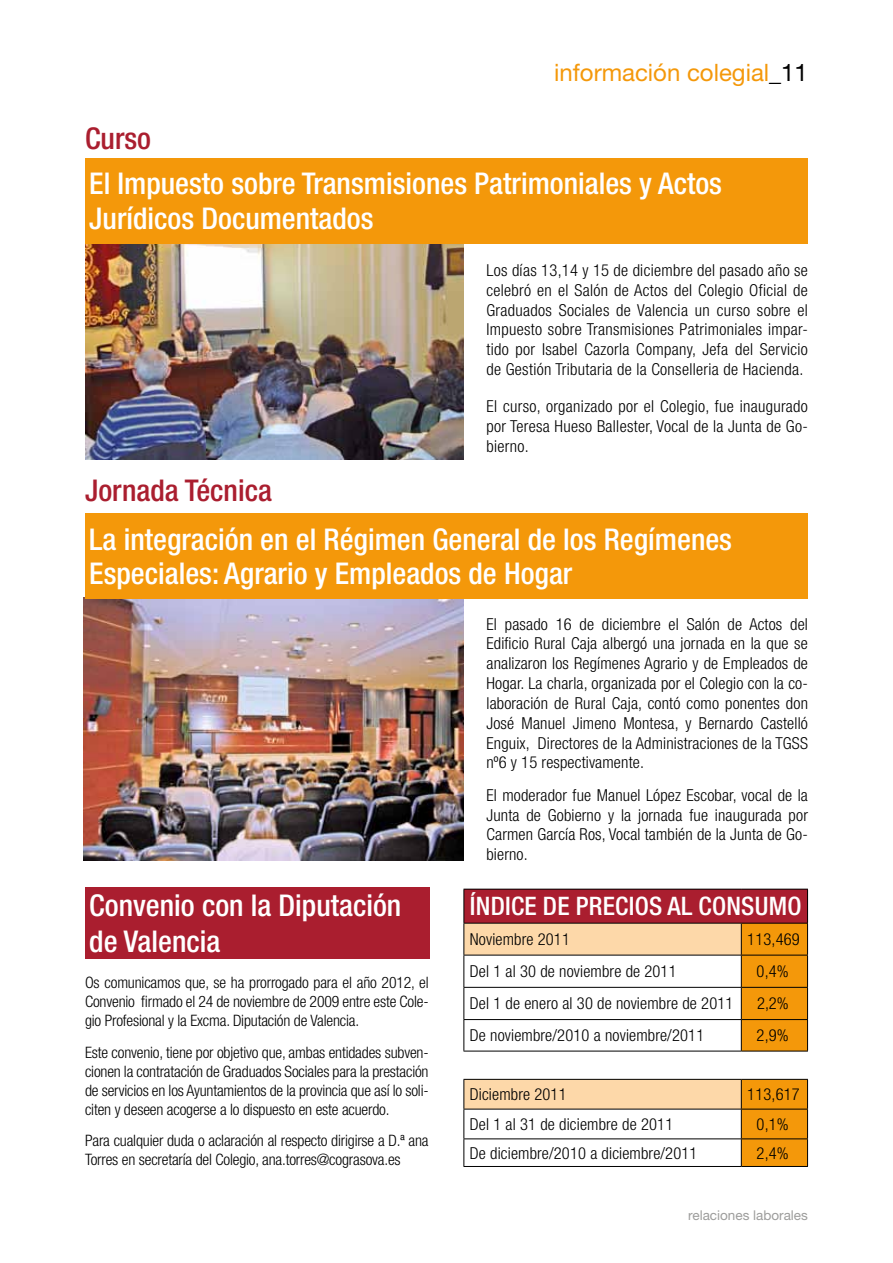
<style>
.page{position:relative;width:893px;height:1263px;background:#fff}
.page>*{position:absolute;margin:0;border:0;box-sizing:border-box;transform-origin:0 0}
.t1{font:500 condensed 30px/34.5px "Helvetica Neue LT Std";color:#fff}
.t2{font:500 condensed 30px "Helvetica Neue LT Std";color:#aa1e2f}
.t3{font:500 condensed 25.5px "Helvetica Neue LT Std";letter-spacing:.01em;color:#fff}
.t4{font:24px "Helvetica Neue LT Std";color:#f4980a}
.t5{font:300 condensed 16.5px/19.8px "Helvetica Neue LT Std";letter-spacing:.01em;color:#000;text-align:justify}
.t6{font:300 condensed 15.75px/18.9px "Helvetica Neue LT Std";letter-spacing:-.01em;color:#000;text-align:justify}
.t7{font:13.5px "Helvetica Neue LT Std";color:#9d9d9c}
.s1{color:#000}
</style>
<div class="page">
<img style="left:85px;top:243px;width:378px;height:216px">
<img style="left:83px;top:597px;width:380px;height:263px">
<div style="left:85px;top:158px;width:723px;height:85px;background:#f4980a"></div>
<div style="left:85px;top:514px;width:723px;height:85px;background:#f4980a"></div>
<div style="left:85px;top:887px;width:344px;height:71px;background:#aa1e2f"></div>
<div style="left:464px;top:889px;width:343px;height:34px;background:#aa1e2f"></div>
<div style="left:464px;top:923px;width:277px;height:32px;background:#fdd8a9"></div>
<div style="left:742px;top:924px;width:65px;height:127px;background:#f4980a"></div>
<hr style="left:463px;top:889px;width:278px;height:1px;background:#000">
<hr style="left:463px;top:889px;width:1px;height:34px;background:#000">
<hr style="left:741px;top:889px;width:67px;height:1px;background:#000">
<hr style="left:807px;top:889px;width:1px;height:34px;background:#000">
<hr style="left:463px;top:923px;width:278px;height:1px;background:#000">
<hr style="left:463px;top:923px;width:1px;height:32px;background:#000">
<hr style="left:741px;top:923px;width:67px;height:1px;background:#000">
<hr style="left:741px;top:923px;width:1px;height:32px;background:#000">
<hr style="left:807px;top:923px;width:1px;height:32px;background:#000">
<hr style="left:463px;top:955px;width:278px;height:1px;background:#000">
<hr style="left:463px;top:955px;width:1px;height:32px;background:#000">
<hr style="left:741px;top:955px;width:67px;height:1px;background:#000">
<hr style="left:741px;top:955px;width:1px;height:32px;background:#000">
<hr style="left:807px;top:955px;width:1px;height:32px;background:#000">
<hr style="left:463px;top:987px;width:278px;height:1px;background:#000">
<hr style="left:463px;top:988px;width:1px;height:31px;background:#000">
<hr style="left:741px;top:987px;width:67px;height:1px;background:#000">
<hr style="left:741px;top:988px;width:1px;height:31px;background:#000">
<hr style="left:807px;top:988px;width:1px;height:31px;background:#000">
<hr style="left:463px;top:1019px;width:278px;height:1px;background:#000">
<hr style="left:463px;top:1020px;width:1px;height:31px;background:#000">
<hr style="left:741px;top:1019px;width:67px;height:1px;background:#000">
<hr style="left:741px;top:1020px;width:1px;height:31px;background:#000">
<hr style="left:807px;top:1020px;width:1px;height:31px;background:#000">
<hr style="left:463px;top:1051px;width:278px;height:1px;background:#000">
<hr style="left:741px;top:1051px;width:67px;height:1px;background:#000">
<div style="left:464px;top:1079px;width:277px;height:30px;background:#fdd8a9"></div>
<hr style="left:463px;top:1079px;width:278px;height:1px;background:#000">
<hr style="left:463px;top:1109px;width:278px;height:1px;background:#000">
<hr style="left:463px;top:1138px;width:278px;height:1px;background:#000">
<svg style="left:463px;top:1080px;width:1px;height:86px"></svg>
<svg style="left:741px;top:1079px;width:67px;height:87px;background:#e58f09"></svg>
<hr style="left:463px;top:1166px;width:278px;height:1px;background:#000">
<hr style="left:741px;top:1166px;width:67px;height:1px;background:#000">
<h1 class="t2" style="left:85px;top:120px;width:68px">Curso</h1>
<h3 class="t4" style="left:554px;top:58px;width:255px">información colegial<span class="s1">_11</span></h3>
<h1 class="t1" style="left:89px;top:166px;width:634px">El Impuesto sobre Transmisiones Patrimoniales y Actos<br>Jurídicos Documentados</h1>
<h1 class="t2" style="left:85px;top:472px;width:188px">Jornada Técnica</h1>
<p class="t5" style="left:486px;top:260px;width:323px">Los días 13,14 y 15 de diciembre del pasado año se celebró en el Salón de Actos del Colegio Oficial de Graduados Sociales de Valencia un curso sobre el Impuesto sobre Transmisiones Patrimoniales impar&shy;tido por Isabel Cazorla Company, Jefa del Servicio de Gestión Tributaria de la Conselleria de Hacienda.</p>
<p class="t5" style="left:486px;top:396px;width:323px">El curso, organizado por el Colegio, fue inaugurado por Teresa Hueso Ballester, Vocal de la Junta de Go&shy;bierno.</p>
<h1 class="t1" style="left:89px;top:521px;width:644px">La integración en el Régimen General de los Regímenes<br>Especiales: Agrario y Empleados de Hogar</h1>
<h1 class="t1" style="left:89px;top:886px;width:314px;line-height:36px">Convenio con la Diputación de Valencia</h1>
<p class="t6" style="left:85px;top:973px;width:345px">Os comunicamos que, se ha prorrogado para el año 2012, el Convenio firmado el 24 de noviembre de 2009 entre este Cole&shy;gio Profesional y la Excma. Diputación de Valencia.</p>
<p class="t6" style="left:85px;top:1043px;width:345px">Este convenio, tiene por objetivo que, ambas entidades subven&shy;cionen la contratación de Graduados Sociales para la prestación de servicios en los Ayuntamientos de la provincia que así lo soli&shy;citen y deseen acogerse a lo dispuesto en este acuerdo.</p>
<p class="t6" style="left:85px;top:1131px;width:345px">Para cualquier duda o aclaración al respecto dirigirse a D.ª ana<br>Torres en secretaría del Colegio, ana.torres@cograsova.es</p>
<p class="t5" style="left:486px;top:614px;width:323px">El pasado 16 de diciembre el Salón de Actos del Edificio Rural Caja albergó una jornada en la que se analizaron los Regímenes Agrario y de Empleados de Hogar. La charla, organizada por el Colegio con la co&shy;laboración de Rural Caja, contó como ponentes don José Manuel Jimeno Montesa, y Bernardo Castelló Enguix, Directores de la Administraciones de la TGSS nº6 y 15 respectivamente.</p>
<p class="t5" style="left:486px;top:785px;width:323px">El moderador fue Manuel López Escobar, vocal de la Junta de Gobierno y la jornada fue inaugurada por Carmen García Ros, Vocal también de la Junta de Go&shy;bierno.</p>
<h2 class="t3" style="left:470px;top:891px;width:333px">ÍNDICE DE PRECIOS AL CONSUMO</h2>
<p class="t5" style="left:470px;top:929px;width:102px">Noviembre 2011</p>
<p class="t5" style="left:747px;top:929px;width:54px">113,469</p>
<p class="t5" style="left:470px;top:961px;width:208px">Del 1 al 30 de noviembre de 2011</p>
<p class="t5" style="left:757px;top:961px;width:34px">0,4%</p>
<p class="t5" style="left:470px;top:993px;width:265px">Del 1 de enero al 30 de noviembre de 2011</p>
<p class="t5" style="left:757px;top:993px;width:33px">2,2%</p>
<p class="t5" style="left:470px;top:1025px;width:236px">De noviembre/2010 a noviembre/2011</p>
<p class="t5" style="left:757px;top:1025px;width:34px">2,9%</p>
<p class="t5" style="left:470px;top:1084px;width:98px">Diciembre 2011</p>
<p class="t5" style="left:747px;top:1084px;width:54px">113,617</p>
<p class="t5" style="left:470px;top:1114px;width:205px">Del 1 al 31 de diciembre de 2011</p>
<p class="t5" style="left:757px;top:1114px;width:34px">0,1%</p>
<p class="t5" style="left:470px;top:1143px;width:229px">De diciembre/2010 a diciembre/2011</p>
<p class="t5" style="left:757px;top:1143px;width:34px">2,4%</p>
<p class="t7" style="left:688px;top:1207px;width:121px">relaciones laborales</p>
</div>
